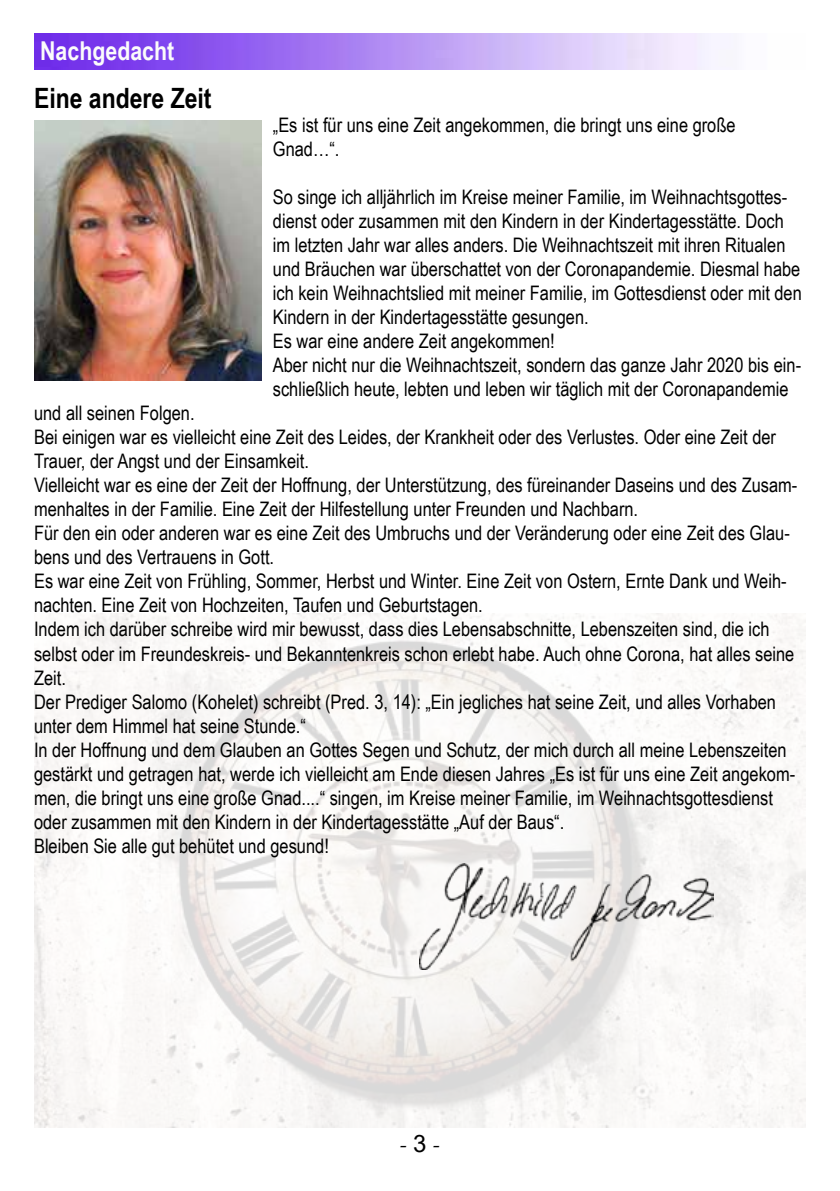
<style>
.page{position:relative;width:840px;height:1191px;background:#fff}
.page>*{position:absolute;margin:0;border:0;box-sizing:border-box;transform-origin:0 0}
.t1{font:700 28px "Arial Narrow";color:#000}
.t2{font:700 26px "Arial Narrow";color:#fbfbfb}
.t3{font:24px "Minion Pro";color:#000}
.t4{font:20px/24px "Arial Narrow";color:#000}
.s1{font-family:"Arial"}
</style>
<div class="page">
<img style="left:34px;top:613px;width:771px;height:514px">
<img style="left:34px;top:33px;width:677px;height:37px">
<img style="left:420px;top:863px;width:292px;height:107px">
<img style="left:34px;top:120px;width:227px;height:261px">
<h2 class="t2" style="left:40px;top:31px;width:135px">Nachgedacht</h2>
<h1 class="t1" style="left:34px;top:77px;width:179px">Eine andere Zeit</h1>
<p class="t4" style="left:273px;top:112px;width:464px">„Es ist für uns eine Zeit angekommen, die bringt uns eine große<br>Gnad…“.</p>
<p class="t4" style="left:273px;top:184px;width:530px">So singe ich alljährlich im Kreise meiner Familie, im Weihnachtsgottes&shy;dienst oder zusammen mit den Kindern in der Kindertagesstätte. Doch im letzten Jahr war alles anders. Die Weihnachtszeit mit ihren Ritualen und Bräuchen war überschattet von der Coronapandemie. Diesmal habe ich kein Weihnachtslied mit meiner Familie, im Gottesdienst oder mit den Kindern in der Kindertagesstätte gesungen.<br>Es war eine andere Zeit angekommen!<br>Aber nicht nur die Weihnachtszeit, sondern das ganze Jahr 2020 bis ein&shy;schließlich heute, lebten und leben wir täglich mit der Coronapandemie</p>
<p class="t4" style="left:34px;top:400px;width:764px">und all seinen Folgen.<br>Bei einigen war es vielleicht eine Zeit des Leides, der Krankheit oder des Verlustes. Oder eine Zeit der Trauer, der Angst und der Einsamkeit.<br>Vielleicht war es eine der Zeit der Hoffnung, der Unterstützung, des füreinander Daseins und des Zusam&shy;menhaltes in der Familie. Eine Zeit der Hilfestellung unter Freunden und Nachbarn.<br>Für den ein oder anderen war es eine Zeit des Umbruchs und der Veränderung oder eine Zeit des Glau&shy;bens und des Vertrauens in Gott.<br>Es war eine Zeit von Frühling, Sommer, Herbst und Winter. Eine Zeit von Ostern, Ernte Dank und Weih&shy;nachten. Eine Zeit von Hochzeiten, Taufen und Geburtstagen.<br>Indem ich darüber schreibe wird mir bewusst, dass dies Lebensabschnitte, Lebenszeiten sind, die ich selbst oder im Freundeskreis- und Bekanntenkreis schon erlebt habe. Auch ohne Corona, hat alles seine Zeit.<br>Der Prediger Salomo (Kohelet) schreibt (Pred. 3, 14): „Ein jegliches hat seine Zeit, und alles Vorhaben unter dem Himmel hat seine Stunde.“<br>In der Hoffnung und dem Glauben an Gottes Segen und Schutz, der mich durch all meine Lebenszeiten gestärkt und getragen hat, werde ich vielleicht am Ende diesen Jahres „Es ist für uns eine Zeit angekom&shy;men, die bringt uns eine große Gnad....“ singen, im Kreise meiner Familie, im Weihnachtsgottesdienst oder zusammen mit den Kindern in der Kindertagesstätte „Auf der Baus“.<br>Bleiben Sie alle gut behütet und gesund!</p>
<p class="t3" style="left:399px;top:1128px;width:43px">- <span class="s1">3</span> -</p>
</div>
